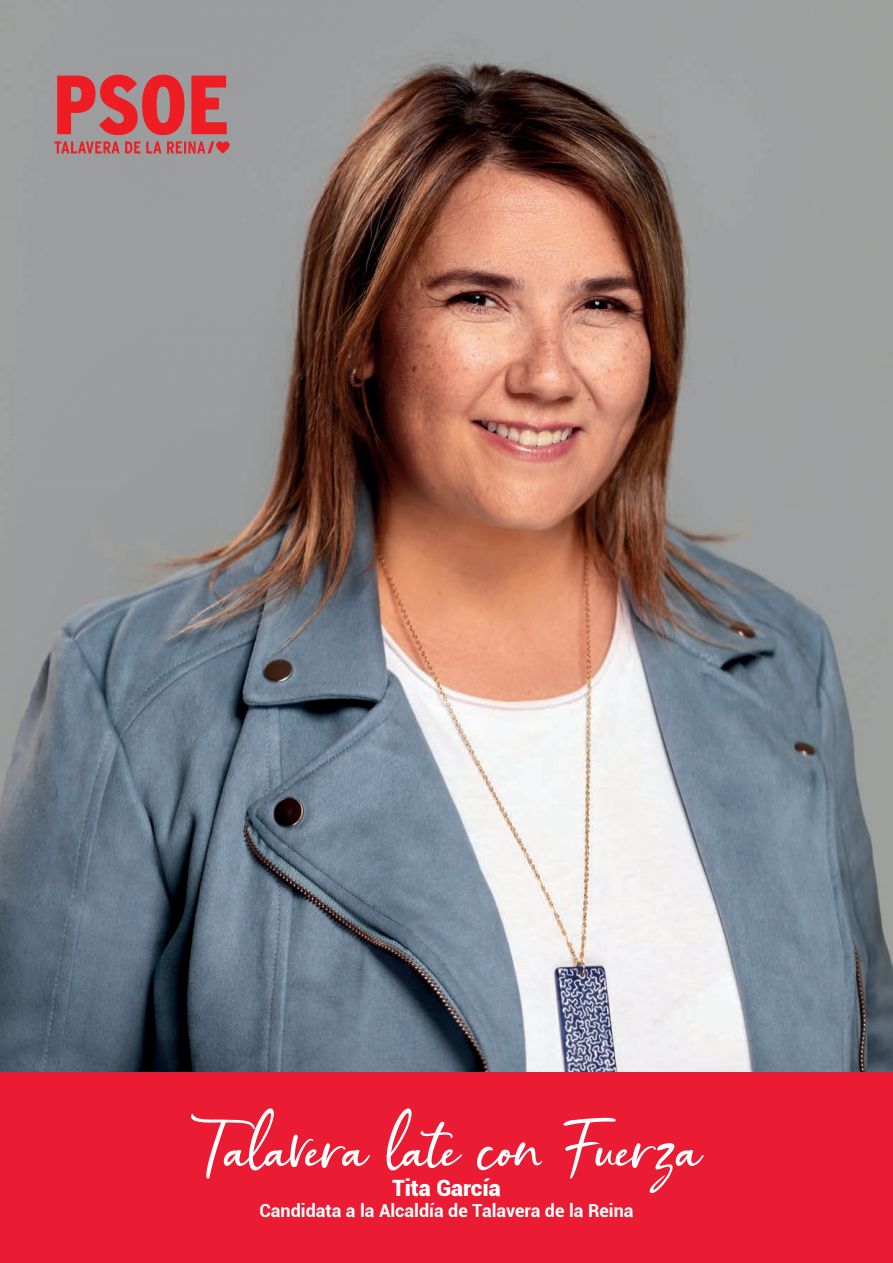
<style>
.page{position:relative;width:893px;height:1263px;background:#fff}
.page>*{position:absolute;margin:0;border:0;box-sizing:border-box;transform-origin:0 0}
.t1{font:61.95px "Cristalistic Script";color:#fff}
.t2{font:900 22.5px "Roboto";color:#fff}
.t3{font:700 18px "Roboto";color:#fff}
</style>
<div class="page">
<img style="left:0;top:0;width:893px;height:1072px">
<div style="left:0;top:1072px;width:893px;height:191px;background:#ea1b32"></div>
<svg style="left:57px;top:75px;width:127px;height:60px;background:#cc4f53"></svg>
<svg style="left:191px;top:76px;width:36px;height:58px;background:#d54347"></svg>
<svg style="left:54px;top:141px;width:176px;height:12px;background:#be6568"></svg>
<h1 class="t1" style="left:190px;top:1108px;width:513px">Talavera late con Fuerza</h1>
<p class="t2" style="left:392px;top:1172px;width:110px">Tita García</p>
<p class="t3" style="left:259px;top:1198px;width:376px">Candidata a la Alcaldía de Talavera de la Reina</p>
</div>
